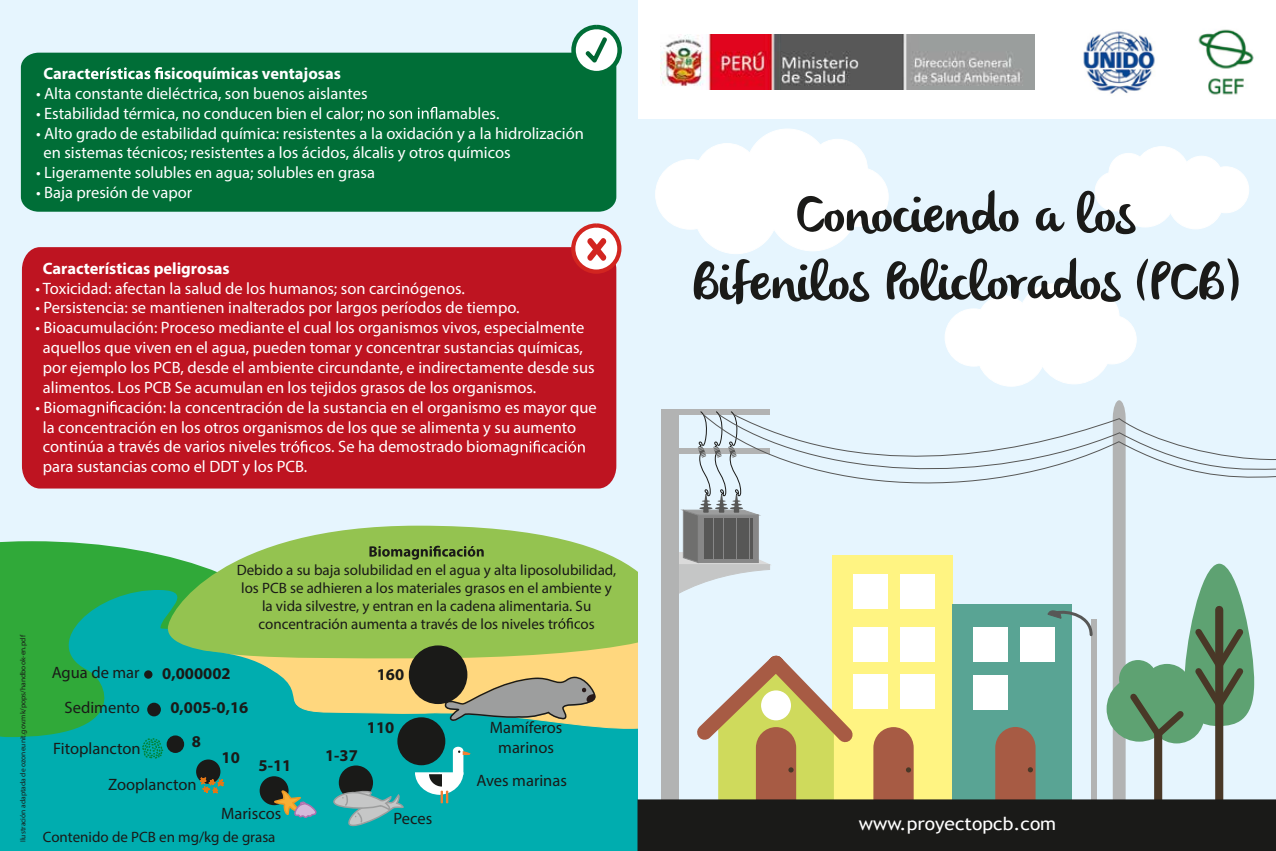
<style>
.page{position:relative;width:1276px;height:851px;background:#fff}
.page>*{position:absolute;margin:0;border:0;box-sizing:border-box;transform-origin:0 0}
.t1{font:54px/67.7px "olivier";color:#1a1a18;text-align:center}
.t2{font:18px "Trebuchet MS";color:#fff;scale:1.07 1}
.t3{font:16.5px/19.8px "Myriad Pro";color:#fff}
.t4{font:16.5px/19.8px "Myriad Pro";color:#1a1a18;text-align:center}
.t5{font:700 16.5px "Myriad Pro";color:#fff}
.t6{font:700 16.5px "Myriad Pro";color:#1a1a18}
.t7{font:15px "Myriad Pro";color:#1a1a18}
.t8{font:7.5px "Myriad Pro";color:#1a1a18}
</style>
<div class="page">
<div style="left:0;top:0;width:638px;height:850px;background:#e6f5fe"></div>
<div style="left:638px;top:119px;width:638px;height:680px;background:#e6f5fe"></div>
<svg style="left:661px;top:400px;width:615px;height:399px"></svg>
<svg style="left:0;top:541px;width:168px;height:47px;background:#40af4b"></svg>
<svg style="left:0;top:588px;width:638px;height:262px;background:#0fab88"></svg>
<div style="left:596px;top:659px;width:42px;height:71px;background:#ffd77e"></div>
<svg style="left:168px;top:525px;width:470px;height:134px;background:#9cc967"></svg>
<svg style="left:409px;top:645px;width:58px;height:59px"></svg>
<svg style="left:128px;top:650px;width:468px;height:199px;background:#33a79a"></svg>
<div style="left:21px;top:53px;width:595px;height:159px;background:#006e37"></div>
<svg style="left:91px;top:67px;width:72px;height:12px"></svg>
<svg style="left:360px;top:107px;width:77px;height:14px"></svg>
<svg style="left:573px;top:27px;width:46px;height:46px"></svg>
<div style="left:571px;top:25px;width:51px;height:50px;border:4px solid #006e37;border-radius:50%"></div>
<svg style="left:584px;top:36px;width:24px;height:27px"></svg>
<div style="left:22px;top:247px;width:594px;height:241px;background:#be1421"></div>
<svg style="left:97px;top:401px;width:20px;height:11px"></svg>
<svg style="left:291px;top:440px;width:24px;height:12px"></svg>
<svg style="left:520px;top:440px;width:65px;height:12px"></svg>
<svg style="left:573px;top:225px;width:46px;height:46px"></svg>
<div style="left:571px;top:223px;width:50px;height:51px;border:4px solid #d22520;border-radius:50%"></div>
<svg style="left:586px;top:236px;width:22px;height:27px"></svg>
<div style="left:638px;top:799px;width:638px;height:51px;background:#1a1a18"></div>
<div style="left:637px;top:799px;width:639px;height:51px;border:1px solid #1a1a18"></div>
<div style="left:655px;top:159px;width:70px;height:70px;background:#fff;border-radius:50%"></div>
<div style="left:694px;top:170px;width:84px;height:83px;background:#fff;border-radius:50%"></div>
<div style="left:829px;top:167px;width:59px;height:59px;background:#fff;border-radius:50%"></div>
<div style="left:745px;top:129px;width:84px;height:83px;background:#fff;border-radius:50%"></div>
<div style="left:808px;top:139px;width:59px;height:59px;background:#fff;border-radius:50%"></div>
<div style="left:695px;top:143px;width:64px;height:64px;background:#fff;border-radius:50%"></div>
<div style="left:695px;top:143px;width:64px;height:64px;border:1px solid #fff;border-radius:50%"></div>
<div style="left:767px;top:160px;width:91px;height:91px;background:#fff;border-radius:50%"></div>
<div style="left:945px;top:309px;width:57px;height:57px;background:#fff;border-radius:50%"></div>
<div style="left:944px;top:308px;width:58px;height:58px;border:1px solid #fff;border-radius:50%"></div>
<div style="left:977px;top:317px;width:68px;height:69px;background:#fff;border-radius:50%"></div>
<div style="left:1087px;top:315px;width:49px;height:49px;background:#fff;border-radius:50%"></div>
<div style="left:1087px;top:315px;width:49px;height:49px;border:1px solid #fff;border-radius:50%"></div>
<div style="left:1019px;top:284px;width:68px;height:68px;background:#fff;border-radius:50%"></div>
<div style="left:1070px;top:292px;width:49px;height:49px;background:#fff;border-radius:50%"></div>
<div style="left:1070px;top:292px;width:49px;height:49px;border:1px solid #fff;border-radius:50%"></div>
<div style="left:978px;top:296px;width:52px;height:52px;background:#fff;border-radius:50%"></div>
<div style="left:977px;top:295px;width:53px;height:53px;border:1px solid #fff;border-radius:50%"></div>
<div style="left:1037px;top:309px;width:74px;height:75px;background:#fff;border-radius:50%"></div>
<div style="left:1036px;top:309px;width:75px;height:75px;border:1px solid #fff;border-radius:50%"></div>
<div style="left:1202px;top:167px;width:46px;height:46px;background:#fff;border-radius:50%"></div>
<div style="left:1202px;top:166px;width:47px;height:47px;border:1px solid #fff;border-radius:50%"></div>
<div style="left:1168px;top:174px;width:55px;height:55px;background:#fff;border-radius:50%"></div>
<div style="left:1095px;top:172px;width:39px;height:39px;background:#fff;border-radius:50%"></div>
<div style="left:1094px;top:171px;width:40px;height:40px;border:1px solid #fff;border-radius:50%"></div>
<div style="left:1134px;top:147px;width:55px;height:55px;background:#fff;border-radius:50%"></div>
<div style="left:1109px;top:153px;width:39px;height:39px;background:#fff;border-radius:50%"></div>
<div style="left:1108px;top:153px;width:40px;height:40px;border:1px solid #fff;border-radius:50%"></div>
<div style="left:1180px;top:156px;width:42px;height:42px;background:#fff;border-radius:50%"></div>
<div style="left:1180px;top:156px;width:42px;height:42px;border:1px solid #fff;border-radius:50%"></div>
<div style="left:1115px;top:167px;width:60px;height:60px;background:#fff;border-radius:50%"></div>
<div style="left:1114px;top:167px;width:61px;height:60px;border:1px solid #fff;border-radius:50%"></div>
<svg style="left:369px;top:545px;width:115px;height:14px;background:#6a893c"></svg>
<svg style="left:558px;top:617px;width:22px;height:11px"></svg>
<img style="left:1198px;top:29px;width:56px;height:66px">
<img style="left:1083px;top:31px;width:72px;height:63px">
<img style="left:660px;top:34px;width:374px;height:56px">
<p class="t5" style="left:44px;top:63px;width:48px">Caract</p>
<p class="t5" style="left:164px;top:63px;width:178px">sicoquímicas ventajosas</p>
<p class="t3" style="left:36px;top:83px;width:333px">• Alta constante dieléctrica, son buenos aislantes</p>
<p class="t3" style="left:36px;top:103px;width:325px">• Estabilidad térmica, no conducen bien el calor</p>
<p class="t3" style="left:438px;top:103px;width:62px">amables.</p>
<p class="t3" style="left:44px;top:123px;width:542px;text-indent:-8px">• Alto grado de estabilidad química: resistentes a la oxidación y a la hidrolización en sistemas técnicos; resistentes a los ácidos, álcalis y otros químicos</p>
<p class="t3" style="left:36px;top:162px;width:340px">• Ligeramente solubles en agua; solubles en grasa</p>
<p class="t3" style="left:36px;top:182px;width:158px">• Baja presión de vapor</p>
<p class="t5" style="left:43px;top:257px;width:188px">Características peligrosas</p>
<p class="t3" style="left:35px;top:278px;width:431px">• Toxicidad: afectan la salud de los humanos; son carcinógenos.</p>
<p class="t3" style="left:35px;top:298px;width:486px">• Persistencia: se mantienen inalterados por largos períodos de tiempo.</p>
<p class="t3" style="left:43px;top:317px;width:553px;text-indent:-8px">• Bioacumulación: Proceso mediante el cual los organismos vivos, especialmente aquellos que viven en el agua, pueden tomar y concentrar sustancias químicas, por ejemplo los PCB, desde el ambiente circundante, e indirectamente desde sus alimentos. Los PCB Se acumulan en los tejidos grasos de los organismos.</p>
<p class="t3" style="left:35px;top:397px;width:62px">• Biomag</p>
<p class="t3" style="left:43px;top:397px;width:555px;text-indent:75px">cación: la concentración de la sustancia en el organismo es mayor que la concentración en los otros organismos de los que se alimenta y su aumento continúa a través de varios niveles tr</p>
<p class="t3" style="left:316px;top:436px;width:205px">os. Se ha demostrado biomag</p>
<p class="t3" style="left:43px;top:456px;width:266px">para sustancias como el DDT y los PCB.</p>
<p class="t8" style="left:19px;top:842px;width:209px;rotate:-90deg">Ilustración adaptada de ozoneunit.gov.mk/pops/handbook-en.pdf</p>
<p class="t7" style="left:237px;top:560px;width:381px">Debido a su baja solubilidad en el agua y alta liposolubilidad,</p>
<p class="t7" style="left:241px;top:578px;width:372px">los PCB se adhieren a los materiales grasos en el ambiente y</p>
<p class="t7" style="left:262px;top:596px;width:331px">la vida silvestre, y entran en la cadena alimentaria. Su</p>
<p class="t7" style="left:258px;top:614px;width:301px">concentración aumenta a través de los niveles tr</p>
<p class="t7" style="left:580px;top:614px;width:16px">os</p>
<p class="t4" style="left:52px;top:661px;width:89px">Agua de mar</p>
<p class="t4" style="left:65px;top:697px;width:77px">Sedimento</p>
<p class="t4" style="left:53px;top:737px;width:89px">Fitoplancton</p>
<p class="t6" style="left:162px;top:662px;width:70px">0,000002</p>
<p class="t6" style="left:170px;top:697px;width:79px">0,005-0,16</p>
<p class="t6" style="left:192px;top:730px;width:11px">8</p>
<p class="t6" style="left:222px;top:746px;width:20px">10</p>
<p class="t4" style="left:108px;top:773px;width:90px">Zooplancton</p>
<p class="t6" style="left:258px;top:754px;width:34px">5-11</p>
<p class="t6" style="left:377px;top:663px;width:29px">160</p>
<p class="t6" style="left:325px;top:744px;width:34px">1-37</p>
<p class="t6" style="left:367px;top:717px;width:29px">110</p>
<p class="t4" style="left:221px;top:802px;width:62px">Mariscos</p>
<p class="t4" style="left:393px;top:808px;width:40px">Peces</p>
<p class="t7" style="left:43px;top:827px;width:234px">Contenido de PCB en mg/kg de grasa</p>
<p class="t4" style="left:490px;top:717px;width:74px">Mamíferos marinos</p>
<p class="t4" style="left:476px;top:770px;width:92px">Aves marinas</p>
<h1 class="t1" style="left:693px;top:184px;width:547px">Conociendo a los<br>Bifenilos Policlorados (PCB)</h1>
<p class="t2" style="left:859px;top:813px;width:186px">www.proyectopcb.com</p>
</div>
